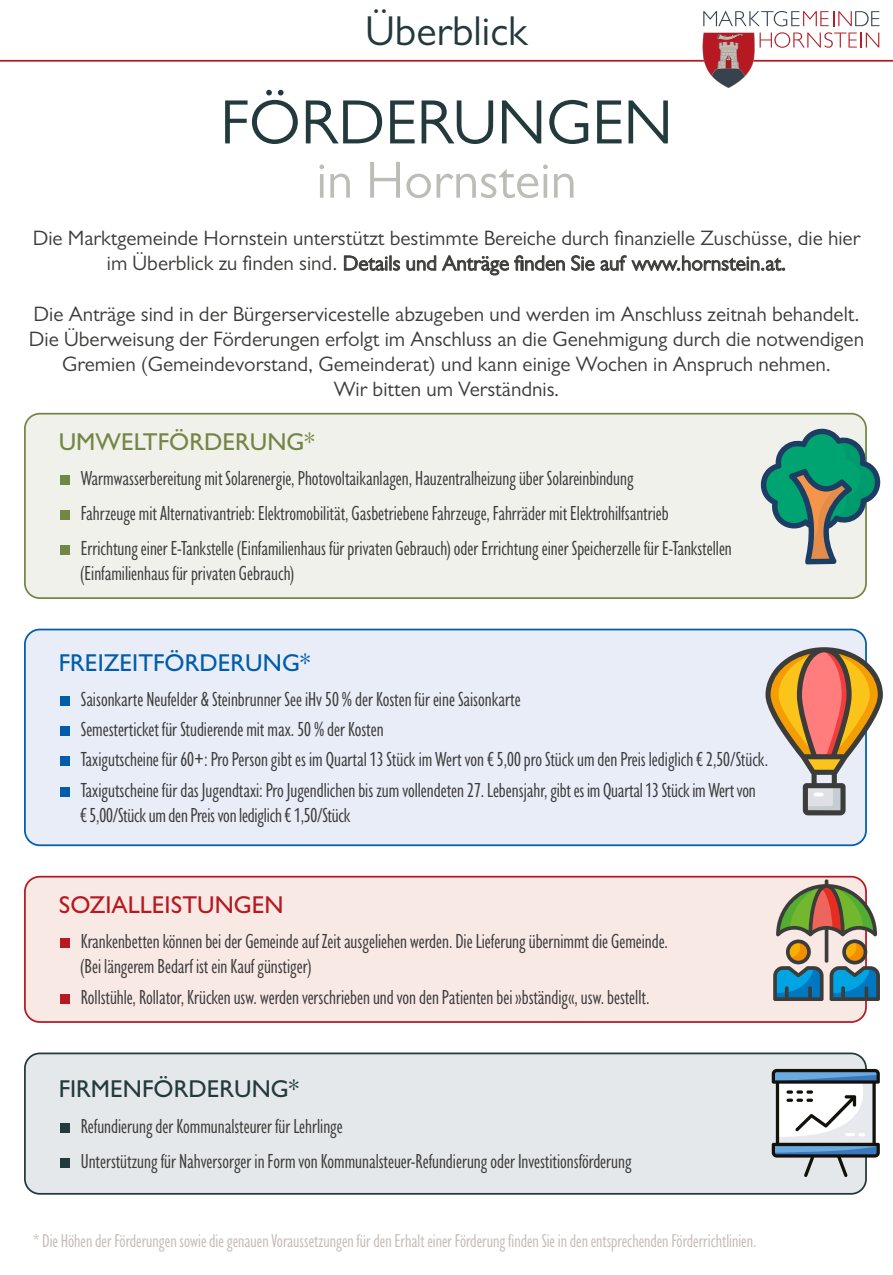
<style>
.page{position:relative;width:893px;height:1275px;background:#fff}
.page>*{position:absolute;margin:0;border:0;box-sizing:border-box;transform-origin:0 0}
.t1{font:63px "Gill Sans MT Pro";color:#223a3c}
.t2{font:52.5px "Gill Sans MT Pro";color:#bbbdb6}
.t3{font:42px "Gill Sans MT Pro";color:#223a3c}
.t4{font:500 24.5px "Gill Sans Nova";color:#005da9}
.t5{font:500 24.5px "Gill Sans Nova";color:#738645}
.t6{font:500 24.5px "Gill Sans Nova";color:#223a3c}
.t7{font:500 24.5px "Gill Sans Nova";color:#b71923}
.t8{font:condensed 21px/35.2px "Gill Sans Nova";color:#3c3c3b}
.t9{font:21px/25.2px "Gill Sans MT Pro";color:#3c3c3b;text-align:center}
.t10{font:condensed 19.25px "Gill Sans Nova";color:#c5bcb7}
</style>
<div class="page">
<hr style="left:0;top:60px;width:893px;height:2px;background:#b71923">
<svg style="left:703px;top:11px;width:176px;height:15px"></svg>
<svg style="left:702px;top:32px;width:177px;height:56px"></svg>
<div style="left:25px;top:414px;width:841px;height:184px;background:#f0f1eb;border-radius:15px"></div>
<div style="left:24px;top:413px;width:843px;height:186px;border:2px solid #738645;border-radius:15px"></div>
<div style="left:60px;top:475px;width:10px;height:10px;background:#738645"></div>
<div style="left:60px;top:510px;width:10px;height:10px;background:#738645"></div>
<div style="left:60px;top:545px;width:10px;height:10px;background:#738645"></div>
<svg style="left:760px;top:427px;width:120px;height:137px"></svg>
<div style="left:25px;top:1053px;width:841px;height:141px;background:#e5e8ea;border-radius:15px"></div>
<div style="left:24px;top:1052px;width:843px;height:143px;border:2px solid #223a3c;border-radius:15px"></div>
<div style="left:60px;top:1123px;width:10px;height:9px;background:#223a3c"></div>
<div style="left:60px;top:1158px;width:10px;height:10px;background:#223a3c"></div>
<svg style="left:772px;top:1069px;width:108px;height:108px"></svg>
<div style="left:25px;top:877px;width:841px;height:145px;background:#f8e9e5;border-radius:15px"></div>
<div style="left:24px;top:876px;width:843px;height:147px;border:2px solid #b71923;border-radius:15px"></div>
<div style="left:60px;top:938px;width:10px;height:10px;background:#b71923"></div>
<div style="left:60px;top:994px;width:10px;height:9px;background:#b71923"></div>
<svg style="left:773px;top:879px;width:107px;height:122px"></svg>
<div style="left:25px;top:629px;width:841px;height:216px;background:#e9edf8;border-radius:15px"></div>
<div style="left:24px;top:629px;width:843px;height:217px;border:2px solid #005da9;border-radius:15px"></div>
<div style="left:60px;top:696px;width:10px;height:10px;background:#005da9"></div>
<div style="left:60px;top:726px;width:10px;height:10px;background:#005da9"></div>
<div style="left:60px;top:756px;width:10px;height:10px;background:#005da9"></div>
<div style="left:60px;top:787px;width:10px;height:9px;background:#005da9"></div>
<svg style="left:765px;top:647px;width:118px;height:168px"></svg>
<svg style="left:814px;top:792px;width:10px;height:4px"></svg>
<h3 class="t3" style="left:366px;top:6px;width:163px">Überblick</h3>
<h1 class="t1" style="left:220px;top:86px;width:454px">FÖRDERUNGEN</h1>
<h2 class="t2" style="left:316px;top:150px;width:261px">in Hornstein</h2>
<p class="t9" style="left:33px;top:225px;width:829px">Die Marktgemeinde Hornstein unterstützt bestimmte Bereiche durch finanzielle Zuschüsse, die hier im Überblick zu finden sind. Details und Anträge finden Sie auf www.hornstein.at.</p>
<p class="t9" style="left:29px;top:301px;width:837px">Die Anträge sind in der Bürgerservicestelle abzugeben und werden im Anschluss zeitnah behandelt.<br>Die Überweisung der Förderungen erfolgt im Anschluss an die Genehmigung durch die notwendigen Gremien (Gemeindevorstand, Gemeinderat) und kann einige Wochen in Anspruch nehmen.<br>Wir bitten um Verständnis.</p>
<p class="t5" style="left:59px;top:426px;width:258px">UMWELTFÖRDERUNG*</p>
<p class="t8" style="left:81px;top:460px;width:653px">Warmwasserbereitung mit Solarenergie, Photovoltaikanlagen, Hauzentralheizung über Solareinbindung<br>Fahrzeuge mit Alternativantrieb: Elektromobilität, Gasbetriebene Fahrzeuge, Fahrräder mit Elektrohilfsantrieb<br>Errichtung einer E-Tankstelle (Einfamilienhaus für privaten Gebrauch) oder Errichtung einer Speicherzelle für E-Tankstellen</p>
<p class="t8" style="left:80px;top:555px;width:216px">(Einfamilienhaus für privaten Gebrauch)</p>
<p class="t4" style="left:59px;top:648px;width:253px">FREIZEITFÖRDERUNG*</p>
<p class="t8" style="left:81px;top:684px;width:689px;line-height:30.1px">Saisonkarte Neufelder &amp; Steinbrunner See iHv 50 % der Kosten für eine Saisonkarte<br>Semesterticket für Studierende mit max. 50 % der Kosten<br>Taxigutscheine für 60+: Pro Person gibt es im Quartal 13 Stück im Wert von € 5,00 pro Stück um den Preis lediglich € 2,50/Stück.<br>Taxigutscheine für das Jugendtaxi: Pro Jugendlichen bis zum vollendeten 27. Lebensjahr, gibt es im Quartal 13 Stück im Wert von</p>
<p class="t8" style="left:80px;top:797px;width:272px">€ 5,00/Stück um den Preis von lediglich € 1,50/Stück</p>
<p class="t7" style="left:59px;top:890px;width:227px">SOZIALLEISTUNGEN</p>
<p class="t8" style="left:80px;top:928px;width:589px;line-height:25.2px">Krankenbetten können bei der Gemeinde auf Zeit ausgeliehen werden. Die Lieferung übernimmt die Gemeinde. (Bei längerem Bedarf ist ein Kauf günstiger)</p>
<p class="t8" style="left:81px;top:979px;width:570px">Rollstühle, Rollator, Krücken usw. werden verschrieben und von den Patienten bei »bständig«, usw. bestellt.</p>
<p class="t6" style="left:59px;top:1074px;width:242px">FIRMENFÖRDERUNG*</p>
<p class="t8" style="left:81px;top:1108px;width:552px">Refundierung der Kommunalsteurer für Lehrlinge<br>Unterstützung für Nahversorger in Form von Kommunalsteuer-Refundierung oder Investitionsförderung</p>
<p class="t10" style="left:33px;top:1228px;width:725px">* Die Höhen der Förderungen sowie die genauen Voraussetzungen für den Erhalt einer Förderung finden Sie in den entsprechenden Förderrichtlinien.</p>
</div>
